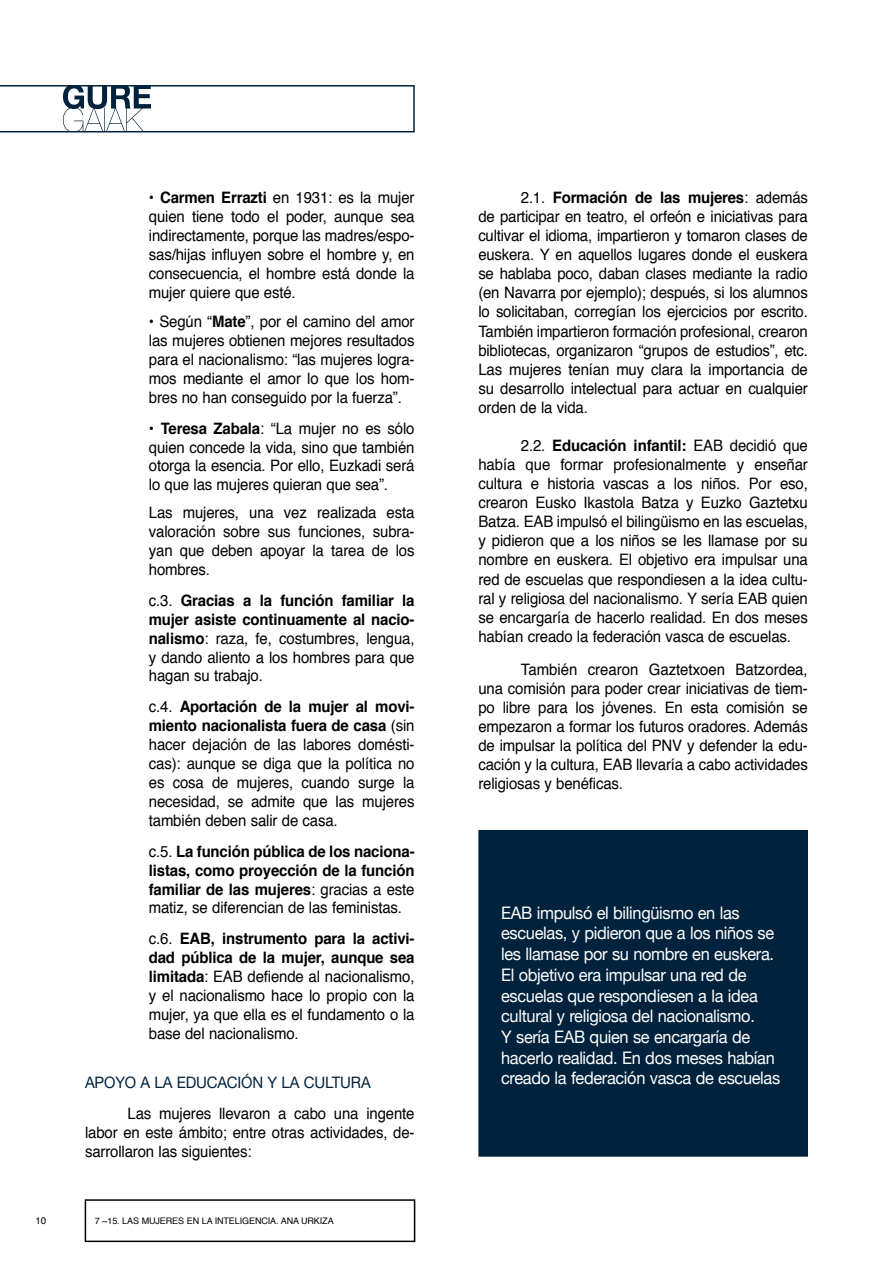
<style>
.page{position:relative;width:893px;height:1263px;background:#fff}
.page>*{position:absolute;margin:0;border:0;box-sizing:border-box;transform-origin:0 0}
.t1{font:17.25px/20.7px "Helvetica Neue";letter-spacing:-.02em;color:#fff;scale:.95 1}
.t2{font:15.75px/18.9px "Helvetica";letter-spacing:-.01em;color:#000;text-align:justify;scale:.95 1}
.t3{font:700 15.75px/18.9px "Helvetica";letter-spacing:-.01em;color:#000;text-align:justify;scale:.95 1}
.t4{font:15.75px "Helvetica Neue";letter-spacing:-.01em;color:#00223c;scale:.95 1}
.t5{font:9.75px "Helvetica";color:#000}
.t6{font:9px "Helvetica";letter-spacing:-.01em;color:#000}
.s1{font-weight:700}
.s2{font-weight:400}
</style>
<div class="page">
<svg style="left:0;top:85px;width:415px;height:47px"></svg>
<div style="left:85px;top:1199px;width:330px;height:43px;border:2px solid #000"></div>
<div style="left:479px;top:831px;width:328px;height:325px;background:#00223c"></div>
<div style="left:478px;top:830px;width:330px;height:327px;border:2px solid #00223c"></div>
<p class="t2" style="left:149px;top:189px;width:281px">• <span class="s1">Carmen Errazti</span> en 1931: es la mujer quien tiene todo el poder, aunque sea indirectamente, porque las madres/espo&shy;sas/hijas influyen sobre el hombre y, en consecuencia, el hombre está donde la mujer quiere que esté.</p>
<p class="t2" style="left:149px;top:313px;width:281px">• Según “<span class="s1">Mate</span>”, por el camino del amor las mujeres obtienen mejores resultados para el nacionalismo: “las mujeres logra&shy;mos mediante el amor lo que los hom&shy;bres no han conseguido por la fuerza”.</p>
<p class="t2" style="left:149px;top:419px;width:281px">• <span class="s1">Teresa Zabala</span>: “La mujer no es sólo quien concede la vida, sino que también otorga la esencia. Por ello, Euzkadi será lo que las mujeres quieran que sea”.</p>
<p class="t2" style="left:149px;top:504px;width:281px">Las mujeres, una vez realizada esta valoración sobre sus funciones, subra&shy;yan que deben apoyar la tarea de los hombres.</p>
<p class="t2" style="left:149px;top:591px;width:281px">c.3. <span class="s1">Gracias a la función familiar la mujer asiste continuamente al nacio&shy;nalismo</span>: raza, fe, costumbres, lengua, y dando aliento a los hombres para que hagan su trabajo.</p>
<p class="t2" style="left:149px;top:698px;width:281px">c.4. <span class="s1">Aportación de la mujer al movi&shy;miento nacionalista fuera de casa</span> (sin hacer dejación de las labores domésti&shy;cas): aunque se diga que la política no es cosa de mujeres, cuando surge la necesidad, se admite que las mujeres también deben salir de casa.</p>
<p class="t3" style="left:149px;top:842px;width:281px"><span class="s2">c.5.</span> La función pública de los naciona&shy;listas, como proyección de la función familiar de las mujeres<span class="s2">: gracias a este matiz, se diferencian de las feministas.</span></p>
<p class="t2" style="left:149px;top:930px;width:281px">c.6. <span class="s1">EAB, instrumento para la activi&shy;dad pública de la mujer, aunque sea limitada</span>: EAB defiende al nacionalismo, y el nacionalismo hace lo propio con la mujer, ya que ella es el fundamento o la base del nacionalismo.</p>
<p class="t4" style="left:85px;top:1073px;width:302px">APOYO A LA EDUCACIÓN Y LA CULTURA</p>
<p class="t2" style="left:85px;top:1104px;width:348px;text-indent:43px">Las mujeres llevaron a cabo una ingente labor en este ámbito; entre otras actividades, de&shy;sarrollaron las siguientes:</p>
<p class="t5" style="left:36px;top:1213px;width:12px">10</p>
<p class="t6" style="left:95px;top:1214px;width:34px">7 ~15. LAS</p>
<p class="t6" style="left:142px;top:1214px;width:120px">MUJERES EN LA INTELIGENCIA</p>
<p class="t6" style="left:276px;top:1214px;width:59px">. Ana Urkiza</p>
<p class="t2" style="left:478px;top:188px;width:348px;text-indent:43px">2.1. <span class="s1">Formación de las mujeres</span>: además de participar en teatro, el orfeón e iniciativas para cultivar el idioma, impartieron y tomaron clases de euskera. Y en aquellos lugares donde el euskera se hablaba poco, daban clases mediante la radio (en Navarra por ejemplo); después, si los alumnos lo solicitaban, corregían los ejercicios por escrito.<br>También impartieron formación profesional, crearon bibliotecas, organizaron “grupos de estudios”, etc.<br>Las mujeres tenían muy clara la importancia de su desarrollo intelectual para actuar en cualquier orden de la vida.</p>
<p class="t2" style="left:478px;top:436px;width:348px;text-indent:43px">2.2. <span class="s1">Educación infantil:</span> EAB decidió que había que formar profesionalmente y enseñar cultura e historia vascas a los niños. Por eso, crearon Eusko I kastola Batza y Euzko Gaztetxu Batza. EAB impulsó el bilingüismo en las escuelas, y pidieron que a los niños se les llamase por su nombre en euskera. El objetivo era impulsar una red de escuelas que respondiesen a la idea cultu&shy;ral y religiosa del nacionalismo. Y sería EAB quien se encargaría de hacerlo realidad. En dos meses habían creado la federación vasca de escuelas.</p>
<p class="t2" style="left:478px;top:660px;width:348px;text-indent:43px">También crearon Gaztetxoen Batzordea, una comisión para poder crear iniciativas de tiem&shy;po libre para los jóvenes. En esta comisión se empezaron a formar los futuros oradores. Además de impulsar la política del PNV y defender la edu&shy;cación y la cultura, EAB llevaría a cabo actividades religiosas y benéficas.</p>
<p class="t1" style="left:501px;top:902px;width:295px">EAB impulsó el bilingüismo en las escuelas, y pidieron que a los niños se les llamase por su nombre en euskera.<br>El objetivo era impulsar una red de escuelas que respondiesen a la idea cultural y religiosa del nacionalismo.<br>Y sería EAB quien se encargaría de hacerlo realidad. En dos meses habían creado la federación vasca de escuelas</p>
</div>
